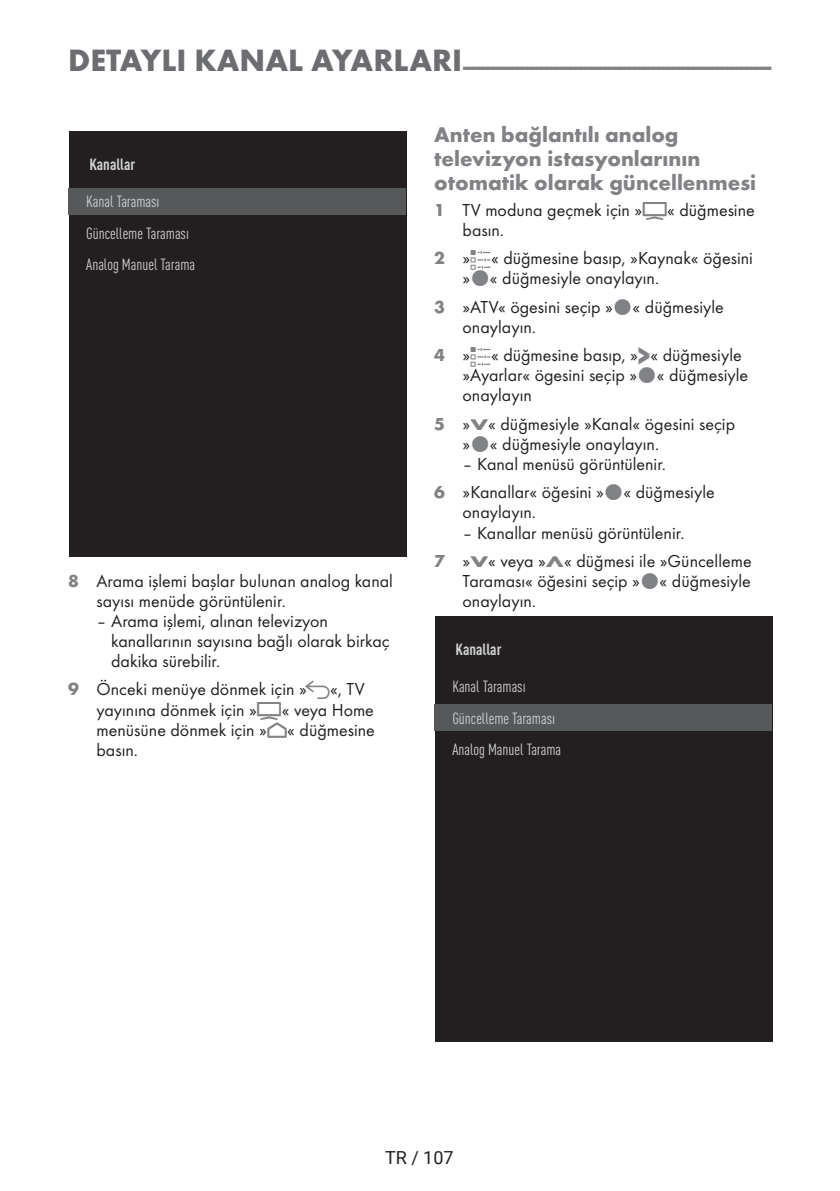
<style>
.page{position:relative;width:840px;height:1191px;background:#fff}
.page>*{position:absolute;margin:0;border:0;box-sizing:border-box;transform-origin:0 0}
.t1{font:700 24px "Futura TOT";color:#808285}
.t2{font:700 22px/24px "Futura TOT";color:#808285}
.t3{font:18px/20px "Futura TOT Boo";color:#231f20}
.t4{font:18px "Roboto";color:#231f20}
.t5{font:condensed 16px/31.4px "DIN Pro";color:#d1d2d4}
.t6{font:700 condensed 16px "DIN Pro";color:#d1d2d4}
.s1{font-size:32px;color:#6c6d70}
.s2{font-family:"Futura TOT";font-weight:700;color:#808285}
.s3{font-family:"Arcelik TS9 Android";font-size:20px;color:#808285}
.s4{font-family:"Arcelik TS9 Android";font-size:32px;color:#808285}
.s5{font-family:"Arcelik TS9 Android";font-size:24px;color:#808285}
.s6{font-family:"Futura TOT";font-weight:700;font-size:27.2px;color:#808285}
.s7{font-family:"Futura TOT";font-weight:700;font-size:16px;color:#808285}
</style>
<div class="page">
<div style="left:69px;top:131px;width:337px;height:425px;background:#231f20"></div>
<div style="left:68px;top:188px;width:337px;height:27px;background:#57585a"></div>
<div style="left:434px;top:616px;width:338px;height:425px;background:#231f20"></div>
<div style="left:434px;top:704px;width:337px;height:27px;background:#57585a"></div>
<h1 class="t1" style="left:68px;top:51px;width:704px"><span class="s1">DETAYLI KANAL AYARLARI</span>----------------------------------------------------------------</h1>
<p class="t6" style="left:89px;top:153px;width:47px">Kanallar</p>
<p class="t5" style="left:86px;top:185px;width:110px">Kanal Taraması<br>Güncelleme Taraması<br>Analog Manuel Tarama</p>
<p class="t3" style="left:96px;top:571px;width:298px;text-indent:-28px"><span class="s2">8</span> Arama işlemi başlar bulunan analog kanal sayısı menüde görüntülenir.</p>
<p class="t3" style="left:111px;top:611px;width:280px;text-indent:-15px">– Arama işlemi, alınan televizyon kanallarının sayısına bağlı olarak birkaç dakika sürebilir.</p>
<p class="t3" style="left:96px;top:679px;width:280px;text-indent:-28px"><span class="s2">9</span> Önceki menüye dönmek için » <span class="s3">r</span>«, TV yayınına dönmek için »<span class="s4">H</span>« veya Home menüsüne dönmek için »<span class="s5">p</span>« düğmesine basın.</p>
<p class="t2" style="left:434px;top:122px;width:323px">Anten bağlantılı analog televizyon istasyonlarının otomatik olarak güncellenmesi</p>
<p class="t3" style="left:462px;top:200px;width:293px;text-indent:-28px"><span class="s2">1</span> TV moduna geçmek için »<span class="s4">H</span>« düğmesine basın.</p>
<p class="t3" style="left:462px;top:248px;width:292px;text-indent:-28px"><span class="s2">2</span> »<span class="s5">q</span>« düğmesine basıp, »Kaynak« öğesini » « düğmesiyle onaylayın.</p>
<p class="t3" style="left:462px;top:297px;width:263px;text-indent:-28px"><span class="s2">3</span> »ATV« ögesini seçip » « düğmesiyle onaylayın.</p>
<p class="t3" style="left:462px;top:345px;width:287px;text-indent:-28px"><span class="s2">4</span> »<span class="s5">q</span>« düğmesine basıp, »<span class="s6">&gt;</span>« düğmesiyle »Ayarlar« ögesini seçip » « düğmesiyle onaylayın</p>
<p class="t3" style="left:462px;top:414px;width:274px;text-indent:-28px"><span class="s2">5</span> »<span class="s7">V</span>« düğmesiyle »Kanal« ögesini seçip » « düğmesiyle onaylayın.</p>
<p class="t3" style="left:434px;top:449px;width:282px;line-height:28.6px;text-indent:28px">– Kanal menüsü görüntülenir.<br><span class="s2">6</span> »Kanallar« öğesini » « düğmesiyle</p>
<p class="t3" style="left:462px;top:502px;width:75px">onaylayın.</p>
<p class="t3" style="left:434px;top:518px;width:319px;line-height:28.6px;text-indent:28px">– Kanallar menüsü görüntülenir.<br><span class="s2">7</span> »<span class="s7">V</span>« veya »<span class="s7">Λ</span>« düğmesi ile »Güncelleme</p>
<p class="t3" style="left:462px;top:571px;width:290px">Taraması« öğesini seçip » « düğmesiyle onaylayın.</p>
<p class="t6" style="left:455px;top:637px;width:47px">Kanallar</p>
<p class="t5" style="left:452px;top:669px;width:110px">Kanal Taraması<br>Güncelleme Taraması<br>Analog Manuel Tarama</p>
<p class="t4" style="left:385px;top:1144px;width:70px">TR / 107</p>
</div>
